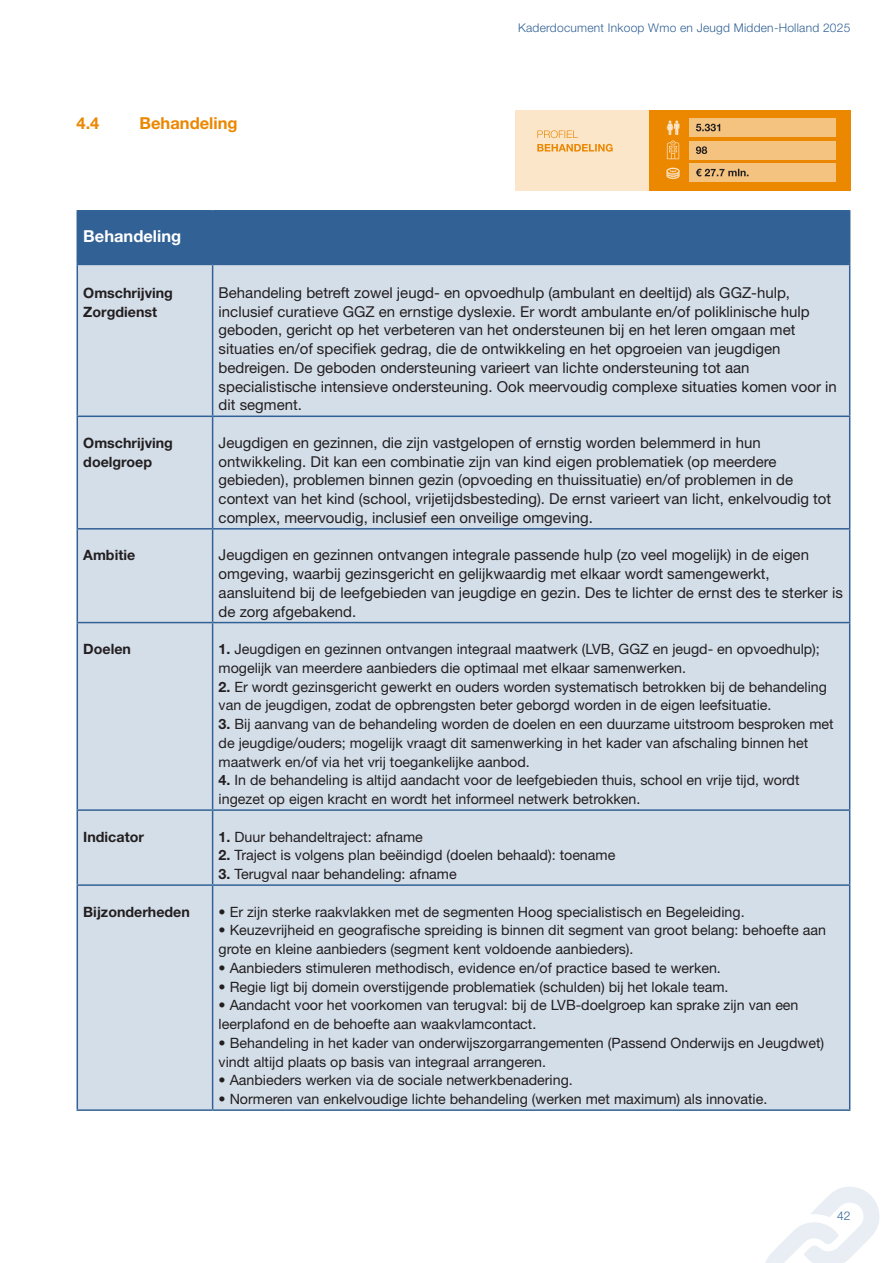
<style>
.page{position:relative;width:893px;height:1263px;background:#fff}
.page>*{position:absolute;margin:0;border:0;box-sizing:border-box;transform-origin:0 0}
.Platte_tekst{font:700 16.5px "Helvetica Neue LT Std";color:#ec8700}
.Platte_tekst-2{font:700 16.5px "Helvetica Neue LT Std";color:#fff}
.Plat_cursief{font:15px/18.8px "Helvetica Neue LT Std";color:#231f20}
.Plat_cursief-2{font:14.25px/18.8px "Helvetica Neue LT Std";color:#231f20}
.Plat_cursief-3{font:700 14.25px/18.8px "Helvetica Neue LT Std";color:#231f20}
.t1{font:300 12px "Helvetica Neue LT Std";letter-spacing:.02em;color:#316195}
.s1{font-weight:700}
</style>
<div class="page">
<svg style="left:765px;top:1187px;width:115px;height:76px"></svg>
<div style="left:78px;top:212px;width:771px;height:52px;background:#316195"></div>
<div style="left:78px;top:265px;width:771px;height:844px;background:#d4dee9"></div>
<hr style="left:77px;top:212px;width:1px;height:52px;background:#316195">
<hr style="left:77px;top:210px;width:136px;height:2px;background:#316195">
<hr style="left:213px;top:210px;width:637px;height:2px;background:#316195">
<hr style="left:212px;top:212px;width:1px;height:52px;background:#316195">
<hr style="left:849px;top:212px;width:1px;height:52px;background:#316195">
<hr style="left:77px;top:264px;width:136px;height:1px;background:#316195">
<hr style="left:213px;top:264px;width:637px;height:1px;background:#316195">
<hr style="left:77px;top:265px;width:1px;height:151px;background:#316195">
<hr style="left:212px;top:265px;width:1px;height:151px;background:#316195">
<hr style="left:849px;top:265px;width:1px;height:151px;background:#316195">
<hr style="left:77px;top:417px;width:1px;height:111px;background:#316195">
<hr style="left:77px;top:416px;width:136px;height:1px;background:#316195">
<hr style="left:213px;top:416px;width:637px;height:1px;background:#316195">
<hr style="left:212px;top:417px;width:1px;height:111px;background:#316195">
<hr style="left:849px;top:417px;width:1px;height:111px;background:#316195">
<hr style="left:77px;top:530px;width:1px;height:92px;background:#316195">
<hr style="left:77px;top:528px;width:136px;height:2px;background:#316195">
<hr style="left:213px;top:528px;width:637px;height:2px;background:#316195">
<hr style="left:212px;top:530px;width:1px;height:92px;background:#316195">
<hr style="left:849px;top:530px;width:1px;height:92px;background:#316195">
<hr style="left:77px;top:623px;width:1px;height:186px;background:#316195">
<hr style="left:77px;top:622px;width:136px;height:1px;background:#316195">
<hr style="left:213px;top:622px;width:637px;height:1px;background:#316195">
<hr style="left:212px;top:623px;width:1px;height:186px;background:#316195">
<hr style="left:849px;top:623px;width:1px;height:186px;background:#316195">
<hr style="left:77px;top:811px;width:1px;height:73px;background:#316195">
<hr style="left:77px;top:809px;width:136px;height:2px;background:#316195">
<hr style="left:213px;top:809px;width:637px;height:2px;background:#316195">
<hr style="left:212px;top:811px;width:1px;height:73px;background:#316195">
<hr style="left:849px;top:811px;width:1px;height:73px;background:#316195">
<hr style="left:77px;top:886px;width:1px;height:223px;background:#316195">
<hr style="left:77px;top:884px;width:136px;height:2px;background:#316195">
<hr style="left:213px;top:884px;width:637px;height:2px;background:#316195">
<hr style="left:212px;top:886px;width:1px;height:223px;background:#316195">
<hr style="left:849px;top:886px;width:1px;height:223px;background:#316195">
<hr style="left:77px;top:1109px;width:136px;height:2px;background:#316195">
<hr style="left:213px;top:1109px;width:637px;height:2px;background:#316195">
<div style="left:515px;top:110px;width:134px;height:80px;background:#fbe6c9"></div>
<div style="left:649px;top:110px;width:201px;height:80px;background:#ec8700"></div>
<div style="left:689px;top:118px;width:146px;height:19px;background:#f5c380"></div>
<div style="left:689px;top:141px;width:146px;height:18px;background:#f5c380"></div>
<div style="left:689px;top:163px;width:146px;height:19px;background:#f5c380"></div>
<svg style="left:537px;top:144px;width:76px;height:8px"></svg>
<svg style="left:537px;top:130px;width:41px;height:8px"></svg>
<svg style="left:696px;top:124px;width:24px;height:7px"></svg>
<svg style="left:696px;top:146px;width:11px;height:8px"></svg>
<svg style="left:696px;top:169px;width:52px;height:7px"></svg>
<svg style="left:666px;top:168px;width:14px;height:11px"></svg>
<svg style="left:667px;top:120px;width:12px;height:39px"></svg>
<p class="Platte_tekst" style="left:77px;top:113px;width:24px">4.4</p>
<p class="Platte_tekst" style="left:140px;top:113px;width:100px">Behandeling</p>
<p class="Platte_tekst-2" style="left:83px;top:225px;width:100px">Behandeling</p>
<p class="t1" style="left:518px;top:21px;width:334px">Kaderdocument Inkoop Wmo en Jeugd Midden-Holland 2025</p>
<p class="Plat_cursief-3" style="left:83px;top:283px;width:91px">Omschrijving<br>Zorgdienst</p>
<p class="Plat_cursief" style="left:219px;top:283px;width:620px">Behandeling betreft zowel jeugd- en opvoedhulp (ambulant en deeltijd) als GGZ-hulp, inclusief curatieve GGZ en ernstige dyslexie. Er wordt ambulante en/of poliklinische hulp geboden, gericht op het verbeteren van het ondersteunen bij en het leren omgaan met situaties en/of specifiek gedrag, die de ontwikkeling en het opgroeien van jeugdigen bedreigen. De geboden ondersteuning varieert van lichte ondersteuning tot aan specialistische intensieve ondersteuning. Ook meervoudig complexe situaties komen voor in dit segment.</p>
<p class="Plat_cursief-3" style="left:83px;top:433px;width:91px">Omschrijving doelgroep</p>
<p class="Plat_cursief" style="left:219px;top:433px;width:614px">Jeugdigen en gezinnen, die zijn vastgelopen of ernstig worden belemmerd in hun ontwikkeling. Dit kan een combinatie zijn van kind eigen problematiek (op meerdere gebieden), problemen binnen gezin (opvoeding en thuissituatie) en/of problemen in de context van het kind (school, vrijetijdsbesteding). De ernst varieert van licht, enkelvoudig tot complex, meervoudig, inclusief een onveilige omgeving.</p>
<p class="Plat_cursief-3" style="left:83px;top:545px;width:53px">Ambitie</p>
<p class="Plat_cursief" style="left:219px;top:545px;width:626px">Jeugdigen en gezinnen ontvangen integrale passende hulp (zo veel mogelijk) in de eigen omgeving, waarbij gezinsgericht en gelijkwaardig met elkaar wordt samengewerkt, aansluitend bij de leefgebieden van jeugdige en gezin. Des te lichter de ernst des te sterker is de zorg afgebakend.</p>
<p class="Plat_cursief-3" style="left:83px;top:639px;width:49px">Doelen</p>
<p class="Plat_cursief-2" style="left:219px;top:639px;width:603px"><span class="s1">1.</span> Jeugdigen en gezinnen ontvangen integraal maatwerk (LVB, GGZ en jeugd- en opvoedhulp); mogelijk van meerdere aanbieders die optimaal met elkaar samenwerken.</p>
<p class="Plat_cursief-2" style="left:219px;top:677px;width:610px"><span class="s1">2.</span> Er wordt gezinsgericht gewerkt en ouders worden systematisch betrokken bij de behandeling van de jeugdigen, zodat de opbrengsten beter geborgd worden in de eigen leefsituatie.</p>
<p class="Plat_cursief-2" style="left:219px;top:714px;width:617px"><span class="s1">3.</span> Bij aanvang van de behandeling worden de doelen en een duurzame uitstroom besproken met de jeugdige/ouders; mogelijk vraagt dit samenwerking in het kader van afschaling binnen het maatwerk en/of via het vrij toegankelijke aanbod.</p>
<p class="Plat_cursief-2" style="left:219px;top:771px;width:582px"><span class="s1">4.</span> In de behandeling is altijd aandacht voor de leefgebieden thuis, school en vrije tijd, wordt ingezet op eigen kracht en wordt het informeel netwerk betrokken.</p>
<p class="Plat_cursief-3" style="left:83px;top:827px;width:62px">Indicator</p>
<p class="Plat_cursief-2" style="left:219px;top:827px;width:206px"><span class="s1">1.</span> Duur behandeltraject: afname</p>
<p class="Plat_cursief-2" style="left:219px;top:846px;width:398px"><span class="s1">2.</span> Traject is volgens plan beëindigd (doelen behaald): toename</p>
<p class="Plat_cursief-2" style="left:219px;top:864px;width:240px"><span class="s1">3.</span> Terugval naar behandeling: afname</p>
<p class="Plat_cursief-3" style="left:83px;top:902px;width:108px">Bijzonderheden</p>
<p class="Plat_cursief-2" style="left:219px;top:902px;width:528px">• Er zijn sterke raakvlakken met de segmenten Hoog specialistisch en Begeleiding.</p>
<p class="Plat_cursief-2" style="left:219px;top:921px;width:609px">• Keuzevrijheid en geografische spreiding is binnen dit segment van groot belang: behoefte aan grote en kleine aanbieders (segment kent voldoende aanbieders).</p>
<p class="Plat_cursief-2" style="left:219px;top:958px;width:504px">• Aanbieders stimuleren methodisch, evidence en/of practice based te werken.</p>
<p class="Plat_cursief-2" style="left:219px;top:977px;width:511px">• Regie ligt bij domein overstijgende problematiek (schulden) bij het lokale team.</p>
<p class="Plat_cursief-2" style="left:219px;top:996px;width:581px">• Aandacht voor het voorkomen van terugval: bij de LVB-doelgroep kan sprake zijn van een leerplafond en de behoefte aan waakvlamcontact.</p>
<p class="Plat_cursief-2" style="left:219px;top:1033px;width:607px">• Behandeling in het kader van onderwijszorgarrangementen (Passend Onderwijs en Jeugdwet) vindt altijd plaats op basis van integraal arrangeren.</p>
<p class="Plat_cursief-2" style="left:219px;top:1071px;width:356px">• Aanbieders werken via de sociale netwerkbenadering.</p>
<p class="Plat_cursief-2" style="left:219px;top:1089px;width:550px">• Normeren van enkelvoudige lichte behandeling (werken met maximum) als innovatie.</p>
<p class="t1" style="left:837px;top:1208px;width:15px">42</p>
</div>
